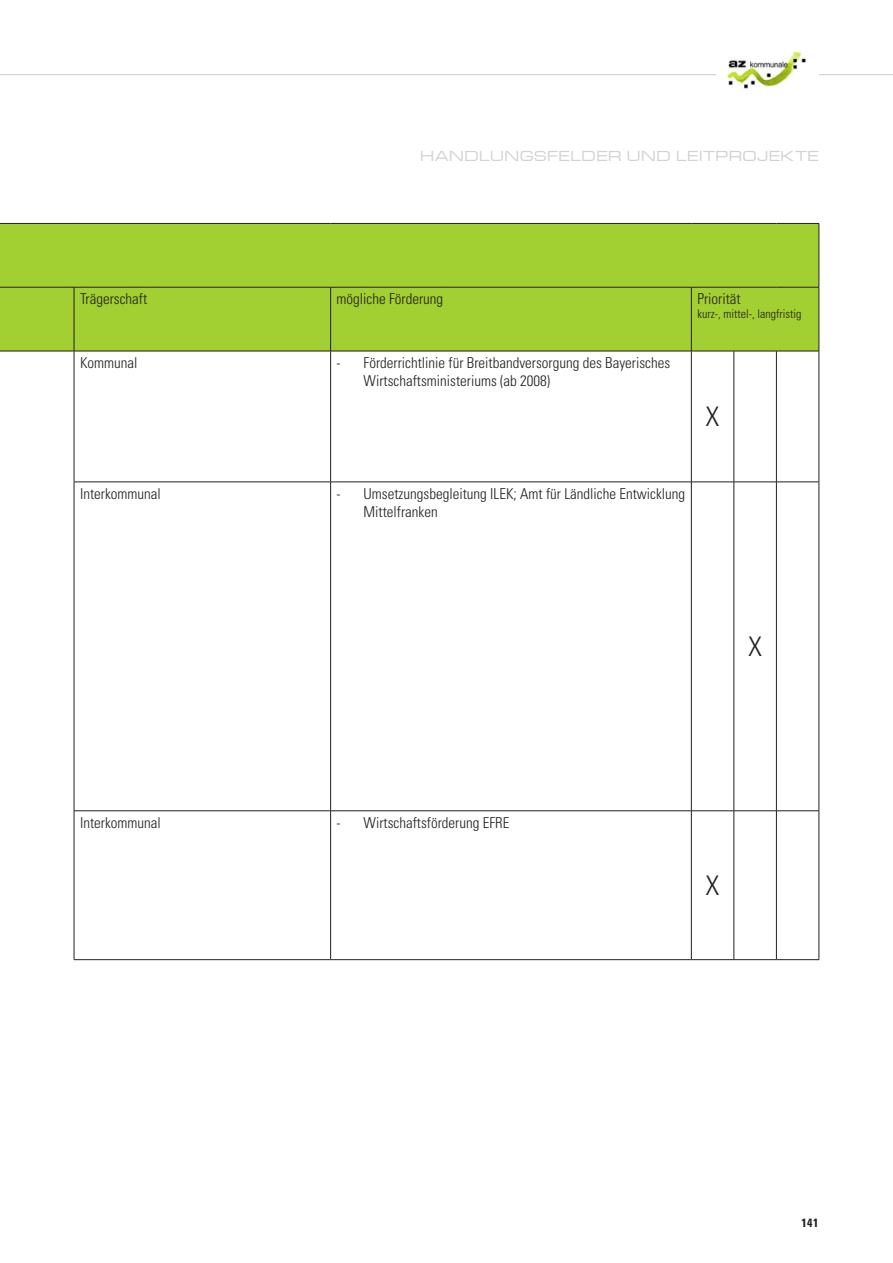
<style>
.page{position:relative;width:893px;height:1263px;background:#fff}
.page>*{position:absolute;margin:0;border:0;box-sizing:border-box;transform-origin:0 0}
.t1{font:300 condensed 27px "Univers LT Std";color:#231f20}
.t2{font:300 condensed 15px/18px "Univers LT Std";color:#231f20}
.t3{font:15px "Microgramma D Medi Exte";letter-spacing:.075em;color:#d1d2d4}
.t4{font:300 condensed 12px "Univers LT Std";color:#231f20}
.t5{font:700 condensed 12px "Univers LT Std";color:#231f20}
</style>
<div class="page">
<hr style="left:0;top:74px;width:893px;height:1px;background:#d1d2d4">
<img style="left:716px;top:51px;width:103px;height:38px">
<div style="left:0;top:224px;width:819px;height:127px;background:#a2cf31"></div>
<hr style="left:819px;top:224px;width:1px;height:63px;background:#231f20">
<hr style="left:819px;top:287px;width:1px;height:64px;background:#231f20">
<hr style="left:74px;top:959px;width:257px;height:1px;background:#231f20">
<hr style="left:331px;top:959px;width:360px;height:1px;background:#231f20">
<hr style="left:691px;top:959px;width:43px;height:1px;background:#231f20">
<hr style="left:734px;top:959px;width:42px;height:1px;background:#231f20">
<hr style="left:776px;top:959px;width:43px;height:1px;background:#231f20">
<hr style="left:0;top:287px;width:74px;height:1px;background:#231f20">
<hr style="left:74px;top:351px;width:1px;height:131px;background:#231f20">
<hr style="left:330px;top:351px;width:1px;height:131px;background:#231f20">
<hr style="left:691px;top:351px;width:1px;height:131px;background:#231f20">
<hr style="left:734px;top:351px;width:1px;height:131px;background:#231f20">
<hr style="left:776px;top:351px;width:1px;height:131px;background:#231f20">
<hr style="left:74px;top:811px;width:1px;height:148px;background:#231f20">
<hr style="left:330px;top:811px;width:1px;height:148px;background:#231f20">
<hr style="left:691px;top:811px;width:1px;height:148px;background:#231f20">
<hr style="left:734px;top:811px;width:1px;height:148px;background:#231f20">
<hr style="left:776px;top:811px;width:1px;height:148px;background:#231f20">
<hr style="left:819px;top:351px;width:1px;height:131px;background:#231f20">
<hr style="left:819px;top:811px;width:1px;height:148px;background:#231f20">
<hr style="left:74px;top:482px;width:257px;height:1px;background:#231f20">
<hr style="left:74px;top:482px;width:1px;height:329px;background:#231f20">
<hr style="left:331px;top:482px;width:360px;height:1px;background:#231f20">
<hr style="left:330px;top:482px;width:1px;height:329px;background:#231f20">
<hr style="left:691px;top:482px;width:43px;height:1px;background:#231f20">
<hr style="left:691px;top:482px;width:1px;height:329px;background:#231f20">
<hr style="left:734px;top:482px;width:42px;height:1px;background:#231f20">
<hr style="left:734px;top:482px;width:1px;height:329px;background:#231f20">
<hr style="left:776px;top:482px;width:43px;height:1px;background:#231f20">
<hr style="left:776px;top:482px;width:1px;height:329px;background:#231f20">
<hr style="left:819px;top:482px;width:1px;height:329px;background:#231f20">
<hr style="left:74px;top:810px;width:257px;height:1px;background:#231f20">
<hr style="left:331px;top:810px;width:360px;height:1px;background:#231f20">
<hr style="left:691px;top:810px;width:43px;height:1px;background:#231f20">
<hr style="left:734px;top:810px;width:42px;height:1px;background:#231f20">
<hr style="left:776px;top:810px;width:43px;height:1px;background:#231f20">
<hr style="left:0;top:223px;width:74px;height:1px;background:#231f20">
<hr style="left:74px;top:223px;width:257px;height:1px;background:#231f20">
<hr style="left:331px;top:223px;width:360px;height:1px;background:#231f20">
<hr style="left:691px;top:223px;width:43px;height:1px;background:#231f20">
<hr style="left:734px;top:223px;width:42px;height:1px;background:#231f20">
<hr style="left:776px;top:223px;width:43px;height:1px;background:#231f20">
<hr style="left:74px;top:287px;width:257px;height:1px;background:#231f20">
<hr style="left:74px;top:287px;width:1px;height:64px;background:#231f20">
<hr style="left:331px;top:287px;width:360px;height:1px;background:#231f20">
<hr style="left:330px;top:287px;width:1px;height:64px;background:#231f20">
<hr style="left:691px;top:287px;width:43px;height:1px;background:#231f20">
<hr style="left:691px;top:287px;width:1px;height:64px;background:#231f20">
<hr style="left:734px;top:287px;width:42px;height:1px;background:#231f20">
<hr style="left:776px;top:287px;width:43px;height:1px;background:#231f20">
<hr style="left:0;top:351px;width:74px;height:1px;background:#231f20">
<hr style="left:74px;top:351px;width:257px;height:1px;background:#231f20">
<hr style="left:331px;top:351px;width:360px;height:1px;background:#231f20">
<hr style="left:691px;top:351px;width:43px;height:1px;background:#231f20">
<hr style="left:734px;top:351px;width:42px;height:1px;background:#231f20">
<hr style="left:776px;top:351px;width:43px;height:1px;background:#231f20">
<p class="t3" style="left:421px;top:147px;width:399px">HANDLUNGSFELDER UND LEITPROJEKTE</p>
<p class="t2" style="left:80px;top:290px;width:69px">Trägerschaft</p>
<p class="t2" style="left:337px;top:290px;width:108px">mögliche Förderung</p>
<p class="t2" style="left:697px;top:290px;width:45px">Priorität</p>
<p class="t4" style="left:697px;top:308px;width:105px">kurz-, mittel-, langfristig</p>
<p class="t2" style="left:80px;top:354px;width:59px">Kommunal</p>
<p class="t2" style="left:364px;top:354px;width:308px;text-indent:-27px">- Förderrichtlinie für Breitbandversorgung des Bayerisches wirtschaftsministeriums (ab 2008)</p>
<h1 class="t1" style="left:706px;top:402px;width:15px">X</h1>
<p class="t2" style="left:80px;top:485px;width:82px">Interkommunal</p>
<p class="t2" style="left:364px;top:485px;width:323px;text-indent:-27px">- Umsetzungsbegleitung ILEK; Amt für Ländliche Entwicklung<br>Mittelfranken</p>
<h1 class="t1" style="left:748px;top:632px;width:15px">X</h1>
<p class="t2" style="left:80px;top:814px;width:82px">Interkommunal</p>
<p class="t2" style="left:337px;top:814px;width:174px">- wirtschaftsförderung EFRE</p>
<h1 class="t1" style="left:706px;top:871px;width:15px">X</h1>
<p class="t5" style="left:801px;top:1215px;width:19px">141</p>
</div>
